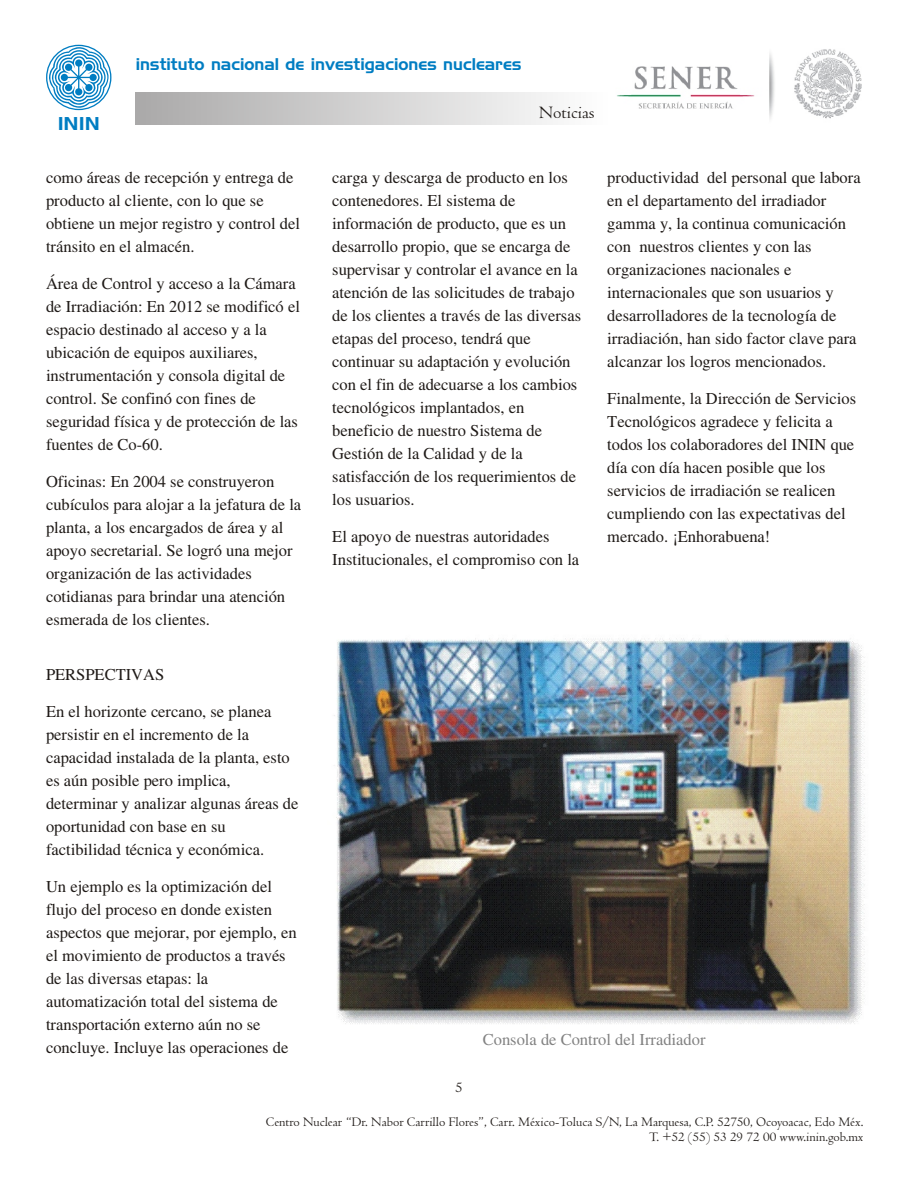
<style>
.page{position:relative;width:918px;height:1188px;background:#fff}
.page>*{position:absolute;margin:0;border:0;box-sizing:border-box;transform-origin:0 0}
.t1{font:18px "Centaur";color:#1f1a17}
.t2{font:18px "Handel Gothic BT";color:#007dc2;scale:1.07 1}
.t3{font:16.5px/23px "Times";color:#1f1a17}
.t4{font:16.5px "Handel Gothic BT";color:#007dc2}
.t5{font:16.5px "Times";color:#828282}
.t6{font:15px "Centaur";color:#1f1a17}
.t7{font:13.5px/15.3px "Centaur";color:#1f1a17;text-align:right}
</style>
<div class="page">
<img style="left:617px;top:49px;width:245px;height:70px">
<svg style="left:46px;top:45px;width:65px;height:65px"></svg>
<div style="left:136px;top:93px;width:472px;height:32px;background:linear-gradient(to right,#aaa9a9,#fefefe)"></div>
<img style="left:334px;top:638px;width:531px;height:386px">
<p class="t2" style="left:58px;top:116px;width:41px">ININ</p>
<p class="t4" style="left:136px;top:57px;width:387px">instituto nacional de investigaciones nucleares</p>
<p class="t1" style="left:539px;top:105px;width:57px">Noticias</p>
<p class="t3" style="left:46px;top:168px;width:255px">como áreas de recepción y entrega de producto al cliente, con lo que se obtiene un mejor registro y control del tránsito en el almacén.</p>
<p class="t3" style="left:46px;top:273px;width:255px">Área de Control y acceso a la Cámara de Irradiación: En 2012 se modificó el espacio destinado al acceso y a la ubicación de equipos auxiliares, instrumentación y consola digital de control. Se confinó con fines de seguridad física y de protección de las fuentes de Co-60.</p>
<p class="t3" style="left:46px;top:471px;width:257px">Oficinas: En 2004 se construyeron cubículos para alojar a la jefatura de la planta, a los encargados de área y al apoyo secretarial. Se logró una mejor organización de las actividades cotidianas para brindar una atención esmerada de los clientes.</p>
<p class="t3" style="left:332px;top:168px;width:250px">carga y descarga de producto en los contenedores. El sistema de información de producto, que es un desarrollo propio, que se encarga de supervisar y controlar el avance en la atención de las solicitudes de trabajo de los clientes a través de las diversas etapas del proceso, tendrá que continuar su adaptación y evolución con el fin de adecuarse a los cambios tecnológicos implantados, en beneficio de nuestro Sistema de<br>Gestión de la Calidad y de la satisfacción de los requerimientos de los usuarios.</p>
<p class="t3" style="left:332px;top:527px;width:249px">El apoyo de nuestras autoridades<br>Institucionales, el compromiso con la</p>
<p class="t3" style="left:607px;top:168px;width:255px">productividad del personal que labora en el departamento del irradiador gamma y, la continua comunicación con nuestros clientes y con las organizaciones nacionales e internacionales que son usuarios y desarrolladores de la tecnología de irradiación, han sido factor clave para alcanzar los logros mencionados.</p>
<p class="t3" style="left:607px;top:389px;width:250px">Finalmente, la Dirección de Servicios Tecnológicos agradece y felicita a todos los colaboradores del ININ que día con día hacen posible que los servicios de irradiación se realicen cumpliendo con las expectativas del mercado. ¡Enhorabuena!</p>
<p class="t3" style="left:46px;top:665px;width:120px">PERSPECTIVAS</p>
<p class="t3" style="left:46px;top:702px;width:254px">En el horizonte cercano, se planea persistir en el incremento de la capacidad instalada de la planta, esto es aún posible pero implica, determinar y analizar algunas áreas de oportunidad con base en su factibilidad técnica y económica.</p>
<p class="t3" style="left:46px;top:876px;width:252px">Un ejemplo es la optimización del flujo del proceso en donde existen aspectos que mejorar, por ejemplo, en el movimiento de productos a través de las diversas etapas: la automatización total del sistema de transportación externo aún no se concluye. Incluye las operaciones de</p>
<p class="t6" style="left:455px;top:1082px;width:9px">5</p>
<p class="t5" style="left:483px;top:1034px;width:224px">Consola de Control del Irradiador</p>
<p class="t7" style="left:266px;top:1116px;width:599px">Centro Nuclear “Dr. Nabor Carrillo Flores”, Carr. México-Toluca S/N, La Marquesa, C.P. 52750, Ocoyoacac, Edo Méx.<br>T. +52 (55) 53 29 72 00 www.inin.gob.mx</p>
</div>
